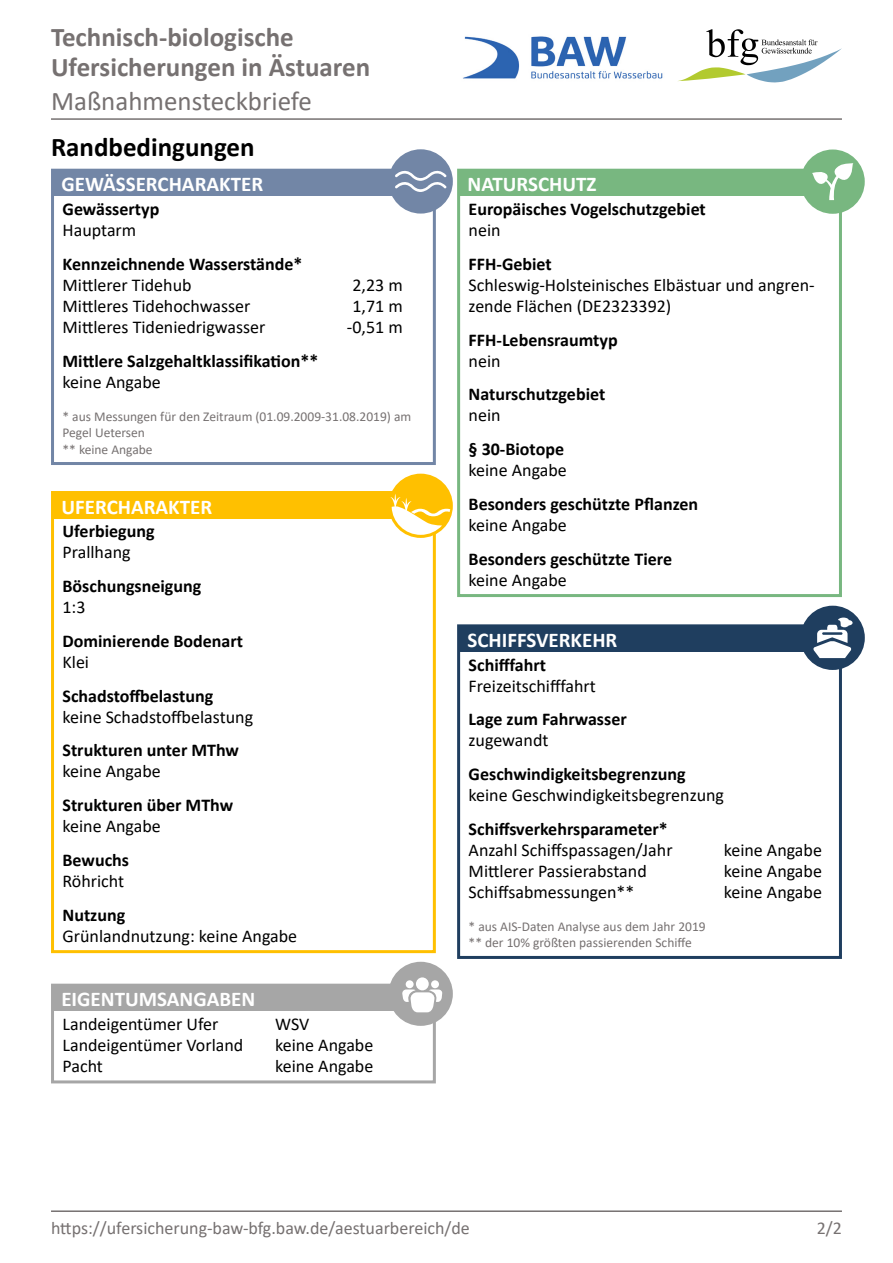
<style>
.page{position:relative;width:893px;height:1263px;background:#fff}
.page>*{position:absolute;margin:0;border:0;box-sizing:border-box;transform-origin:0 0}
.t1{font:700 27px/30px "Calibri";color:#767171}
.t2{font:27px "Calibri";color:#767171}
.t3{font:700 27px "Calibri";color:#000}
.t4{font:700 21px "Calibri";color:#fff}
.t5{font:18px/21px "Calibri";color:#000}
.t6{font:700 18px "Calibri";color:#000}
.t7{font:18px "Calibri";color:#767171}
.t8{font:13.5px/16.5px "Calibri";color:#767171}
</style>
<div class="page">
<img style="left:463px;top:36px;width:200px;height:43px">
<svg style="left:678px;top:29px;width:164px;height:53px"></svg>
<hr style="left:51px;top:118px;width:791px;height:2px;background:#767171">
<hr style="left:51px;top:1210px;width:791px;height:2px;background:#767171">
<div style="left:51px;top:169px;width:385px;height:296px;border:3px solid #7286a6"></div>
<div style="left:51px;top:491px;width:385px;height:462px;border:3px solid #ffc000"></div>
<div style="left:51px;top:984px;width:385px;height:99px;border:3px solid #a6a6a6"></div>
<div style="left:53px;top:985px;width:383px;height:26px;background:#a6a6a6"></div>
<div style="left:389px;top:962px;width:64px;height:64px;background:#a6a6a6;border-radius:50%"></div>
<div style="left:416px;top:977px;width:13px;height:13px;background:#fff;border-radius:50%"></div>
<div style="left:431px;top:980px;width:8px;height:8px;background:#fff;border-radius:50%"></div>
<svg style="left:402px;top:989px;width:41px;height:23px"></svg>
<div style="left:406px;top:980px;width:8px;height:8px;background:#fff;border-radius:50%"></div>
<div style="left:53px;top:493px;width:384px;height:25px;background:#ffc000"></div>
<div style="left:389px;top:474px;width:64px;height:64px;background:#ffc000;border-radius:50%"></div>
<svg style="left:390px;top:494px;width:61px;height:41px"></svg>
<div style="left:53px;top:170px;width:384px;height:26px;background:#7286a6"></div>
<div style="left:457px;top:169px;width:385px;height:428px;border:3px solid #78b780"></div>
<div style="left:457px;top:624px;width:385px;height:335px;border:3px solid #1f3e5f"></div>
<div style="left:459px;top:626px;width:383px;height:25px;background:#1f3e5f"></div>
<div style="left:800px;top:606px;width:65px;height:64px;background:#1f3e5f;border-radius:50%"></div>
<svg style="left:813px;top:617px;width:40px;height:41px"></svg>
<div style="left:459px;top:170px;width:383px;height:26px;background:#78b780"></div>
<div style="left:389px;top:149px;width:64px;height:64px;background:#7286a6;border-radius:50%"></div>
<svg style="left:395px;top:170px;width:52px;height:22px"></svg>
<div style="left:801px;top:149px;width:64px;height:65px;background:#78b780;border-radius:50%"></div>
<svg style="left:812px;top:163px;width:42px;height:37px"></svg>
<h1 class="t1" style="left:51px;top:22px;width:321px">Technisch-biologische<br>Ufersicherungen in Ästuaren</h1>
<h1 class="t2" style="left:51px;top:83px;width:262px">Maßnahmensteckbriefe</h1>
<h1 class="t3" style="left:51px;top:128px;width:205px">Randbedingungen</h1>
<p class="t4" style="left:61px;top:169px;width:203px">GEWÄSSERCHARAKTER</p>
<p class="t6" style="left:63px;top:196px;width:98px">Gewässertyp</p>
<p class="t5" style="left:63px;top:219px;width:75px">Hauptarm</p>
<p class="t6" style="left:63px;top:251px;width:241px">Kennzeichnende Wasserstände*</p>
<p class="t5" style="left:63px;top:274px;width:131px">Mittlerer Tidehub</p>
<p class="t5" style="left:352px;top:274px;width:52px">2,23 m</p>
<p class="t5" style="left:63px;top:295px;width:189px">Mittleres Tidehochwasser</p>
<p class="t5" style="left:352px;top:295px;width:52px">1,71 m</p>
<p class="t5" style="left:63px;top:316px;width:204px">Mittleres Tideniedrigwasser</p>
<p class="t5" style="left:347px;top:316px;width:57px">-0,51 m</p>
<p class="t6" style="left:63px;top:348px;width:257px">Mittlere Salzgehaltklassifikation**</p>
<p class="t5" style="left:63px;top:371px;width:100px">keine Angabe</p>
<p class="t8" style="left:63px;top:407px;width:350px">* aus Messungen für den Zeitraum (01.09.2009-31.08.2019) am<br>Pegel Uetersen<br>** keine Angabe</p>
<p class="t4" style="left:61px;top:492px;width:152px">UFERCHARAKTER</p>
<p class="t6" style="left:63px;top:519px;width:94px">Uferbiegung</p>
<p class="t5" style="left:63px;top:541px;width:70px">Prallhang</p>
<p class="t6" style="left:63px;top:573px;width:140px">Böschungsneigung</p>
<p class="t5" style="left:63px;top:596px;width:25px">1:3</p>
<p class="t6" style="left:63px;top:628px;width:182px">Dominierende Bodenart</p>
<p class="t5" style="left:63px;top:651px;width:28px">Klei</p>
<p class="t6" style="left:63px;top:683px;width:152px">Schadstoffbelastung</p>
<p class="t5" style="left:63px;top:706px;width:192px">keine Schadstoffbelastung</p>
<p class="t6" style="left:63px;top:738px;width:178px">Strukturen unter MThw</p>
<p class="t5" style="left:63px;top:760px;width:100px">keine Angabe</p>
<p class="t6" style="left:63px;top:792px;width:172px">Strukturen über MThw</p>
<p class="t5" style="left:63px;top:815px;width:100px">keine Angabe</p>
<p class="t6" style="left:63px;top:847px;width:68px">Bewuchs</p>
<p class="t5" style="left:63px;top:870px;width:63px">Röhricht</p>
<p class="t6" style="left:63px;top:902px;width:64px">Nutzung</p>
<p class="t5" style="left:63px;top:925px;width:236px">Grünlandnutzung: keine Angabe</p>
<p class="t4" style="left:61px;top:984px;width:195px">EIGENTUMSANGABEN</p>
<p class="t5" style="left:63px;top:1013px;width:157px">Landeigentümer Ufer</p>
<p class="t5" style="left:275px;top:1013px;width:36px">WSV</p>
<p class="t5" style="left:63px;top:1034px;width:182px">Landeigentümer Vorland</p>
<p class="t5" style="left:275px;top:1034px;width:100px">keine Angabe</p>
<p class="t5" style="left:63px;top:1055px;width:42px">Pacht</p>
<p class="t5" style="left:275px;top:1055px;width:100px">keine Angabe</p>
<p class="t4" style="left:467px;top:169px;width:131px">NATURSCHUTZ</p>
<p class="t6" style="left:469px;top:196px;width:239px">Europäisches Vogelschutzgebiet</p>
<p class="t5" style="left:469px;top:219px;width:33px">nein</p>
<p class="t6" style="left:469px;top:251px;width:85px">FFH-Gebiet</p>
<p class="t5" style="left:469px;top:274px;width:347px">Schleswig-Holsteinisches Elbästuar und angren&shy;zende Flächen (DE2323392)</p>
<p class="t6" style="left:469px;top:327px;width:151px">FFH-Lebensraumtyp</p>
<p class="t5" style="left:469px;top:350px;width:33px">nein</p>
<p class="t6" style="left:469px;top:382px;width:138px">Naturschutzgebiet</p>
<p class="t5" style="left:469px;top:404px;width:33px">nein</p>
<p class="t6" style="left:469px;top:436px;width:97px">§ 30-Biotope</p>
<p class="t5" style="left:469px;top:459px;width:100px">keine Angabe</p>
<p class="t6" style="left:469px;top:491px;width:231px">Besonders geschützte Pflanzen</p>
<p class="t5" style="left:469px;top:514px;width:100px">keine Angabe</p>
<p class="t6" style="left:469px;top:546px;width:205px">Besonders geschützte Tiere</p>
<p class="t5" style="left:469px;top:569px;width:100px">keine Angabe</p>
<p class="t4" style="left:467px;top:625px;width:151px">SCHIFFSVERKEHR</p>
<p class="t6" style="left:469px;top:652px;width:79px">Schifffahrt</p>
<p class="t5" style="left:469px;top:675px;width:129px">Freizeitschifffahrt</p>
<p class="t6" style="left:469px;top:707px;width:160px">Lage zum Fahrwasser</p>
<p class="t5" style="left:469px;top:729px;width:81px">zugewandt</p>
<p class="t6" style="left:469px;top:761px;width:219px">Geschwindigkeitsbegrenzung</p>
<p class="t5" style="left:469px;top:784px;width:257px">keine Geschwindigkeitsbegrenzung</p>
<p class="t6" style="left:469px;top:816px;width:201px">Schiffsverkehrsparameter*</p>
<p class="t5" style="left:469px;top:839px;width:205px">Anzahl Schiffspassagen/Jahr</p>
<p class="t5" style="left:724px;top:839px;width:100px">keine Angabe</p>
<p class="t5" style="left:469px;top:860px;width:180px">Mittlerer Passierabstand</p>
<p class="t5" style="left:724px;top:860px;width:100px">keine Angabe</p>
<p class="t5" style="left:469px;top:881px;width:167px">Schiffsabmessungen**</p>
<p class="t5" style="left:724px;top:881px;width:100px">keine Angabe</p>
<p class="t8" style="left:469px;top:918px;width:239px">* aus AIS-Daten Analyse aus dem Jahr 2019 ** der 10% größten passierenden Schiffe</p>
<p class="t7" style="left:51px;top:1215px;width:420px">https://ufersicherung-baw-bfg.baw.de/aestuarbereich/de</p>
<p class="t7" style="left:817px;top:1215px;width:27px">2/2</p>
</div>
